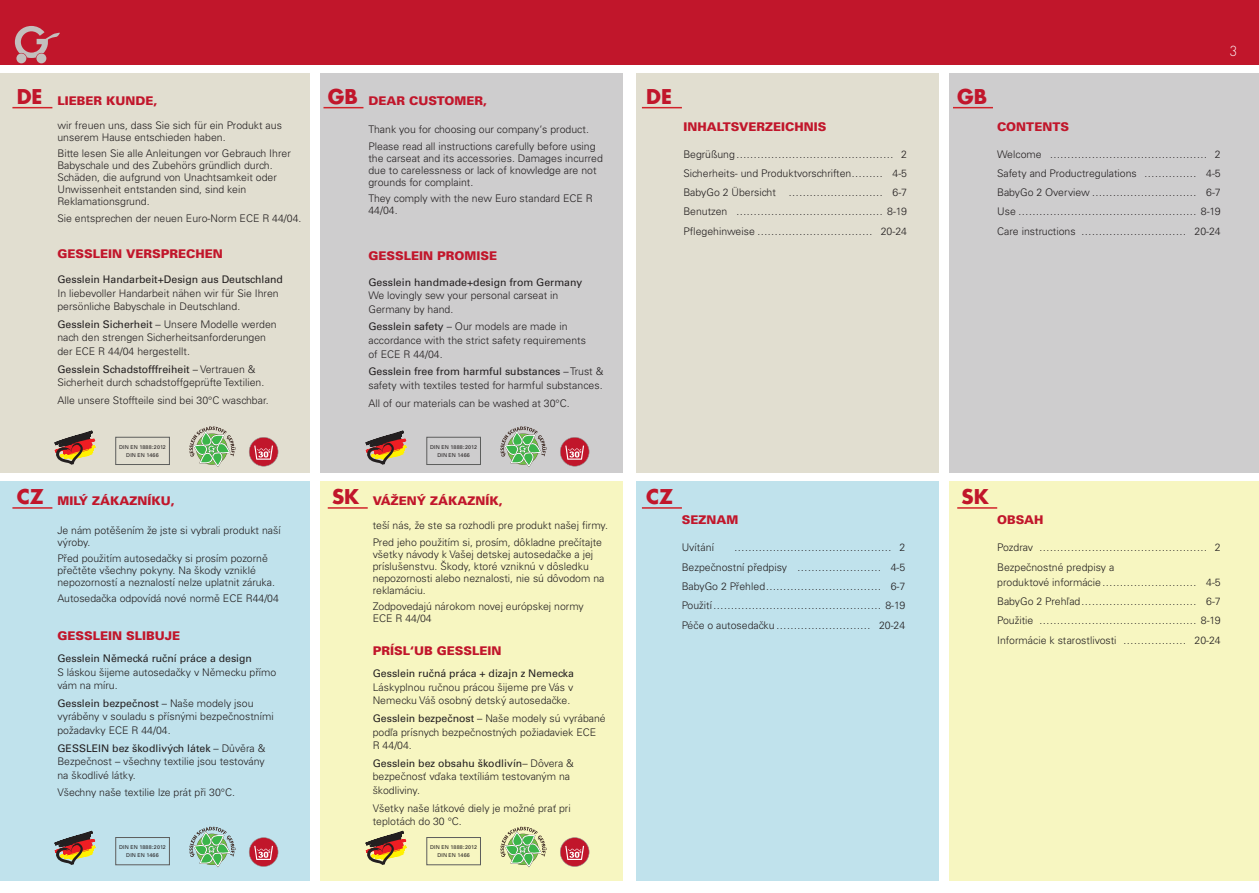
<style>
.page{position:relative;width:1259px;height:893px;background:#fff}
.page>*{position:absolute;margin:0;border:0;box-sizing:border-box;transform-origin:0 0}
.t1{font:700 19.8px "Futura";color:#c1162b}
.t2{font:300 13.5px "Futura";color:#fff}
.t3{font:900 12px "Univers CE";color:#c1162b}
.t4{font:900 12px "Univers";color:#c1162b}
.t5{font:300 10.5px/13.5px "Univers CE";color:#231f20}
.t6{font:500 10.5px "Univers CE";color:#231f20}
.t7{font:5.4px/7.9px "Univers";letter-spacing:.025em;color:#231f20;text-align:center}
.s1{font-weight:500}
</style>
<div class="page">
<div style="left:636px;top:73px;width:303px;height:400px;background:#e1ded0"></div>
<div style="left:949px;top:73px;width:310px;height:400px;background:#cecdce"></div>
<div style="left:636px;top:482px;width:303px;height:399px;background:#c0e2ec"></div>
<div style="left:949px;top:482px;width:310px;height:399px;background:#f7f6c1"></div>
<hr style="left:642px;top:107px;width:40px;height:1px;background:#d1232a">
<hr style="left:642px;top:507px;width:40px;height:2px;background:#d1232a">
<hr style="left:957px;top:507px;width:40px;height:2px;background:#d1232a">
<hr style="left:953px;top:107px;width:40px;height:1px;background:#d1232a">
<div style="left:0;top:73px;width:309px;height:400px;background:#e1ded0"></div>
<div style="left:320px;top:73px;width:302px;height:400px;background:#cecdce"></div>
<div style="left:0;top:482px;width:309px;height:399px;background:#c0e2ec"></div>
<div style="left:320px;top:482px;width:302px;height:399px;background:#f7f6c1"></div>
<div style="left:0;top:0;width:1259px;height:65px;background:#c1162b"></div>
<svg style="left:15px;top:26px;width:45px;height:32px"></svg>
<div style="left:16px;top:53px;width:10px;height:10px;background:#c3bfbd;border-radius:50%"></div>
<div style="left:36px;top:53px;width:10px;height:10px;background:#c3bfbd;border-radius:50%"></div>
<hr style="left:12px;top:107px;width:40px;height:1px;background:#d1232a">
<hr style="left:12px;top:507px;width:40px;height:2px;background:#d1232a">
<hr style="left:328px;top:507px;width:40px;height:2px;background:#d1232a">
<hr style="left:323px;top:107px;width:40px;height:1px;background:#d1232a">
<svg style="left:54px;top:430px;width:42px;height:35px"></svg>
<svg style="left:54px;top:830px;width:42px;height:35px"></svg>
<svg style="left:365px;top:430px;width:42px;height:35px"></svg>
<svg style="left:365px;top:830px;width:42px;height:35px"></svg>
<svg style="left:249px;top:437px;width:29px;height:29px"></svg>
<svg style="left:249px;top:837px;width:29px;height:30px"></svg>
<svg style="left:560px;top:437px;width:29px;height:29px"></svg>
<svg style="left:560px;top:837px;width:29px;height:30px"></svg>
<svg style="left:189px;top:426px;width:47px;height:41px"></svg>
<svg style="left:189px;top:827px;width:47px;height:40px"></svg>
<svg style="left:500px;top:426px;width:47px;height:41px"></svg>
<svg style="left:500px;top:827px;width:47px;height:40px"></svg>
<div style="left:116px;top:437px;width:54px;height:28px;border:1px solid #5d5e5d"></div>
<div style="left:116px;top:837px;width:54px;height:28px;border:1px solid #5d5e5d"></div>
<div style="left:426px;top:437px;width:55px;height:28px;border:1px solid #5d5e5d"></div>
<div style="left:426px;top:837px;width:55px;height:28px;border:1px solid #5d5e5d"></div>
<p class="t2" style="left:1229px;top:43px;width:10px">3</p>
<h1 class="t1" style="left:17px;top:83px;width:27px">DE</h1>
<h1 class="t1" style="left:957px;top:83px;width:32px">GB</h1>
<p class="t3" style="left:57px;top:94px;width:101px">LIEBER KUNDE,</p>
<h1 class="t1" style="left:328px;top:83px;width:32px">GB</h1>
<p class="t5" style="left:57px;top:120px;width:226px;line-height:12px">wir freuen uns, dass Sie sich für ein Produkt aus unserem Hause entschieden haben.</p>
<p class="t5" style="left:57px;top:148px;width:235px;line-height:12px">Bitte lesen Sie alle Anleitungen vor Gebrauch Ihrer Babyschale und des Zubehörs gründlich durch.<br>Schäden, die aufgrund von Unachtsamkeit oder Unwissenheit entstanden sind, sind kein Reklamationsgrund.</p>
<p class="t5" style="left:57px;top:211px;width:245px">Sie entsprechen der neuen Euro-Norm ECE R 44/04.</p>
<p class="t4" style="left:57px;top:246px;width:167px">GESSLEIN VERSPRECHEN</p>
<p class="t6" style="left:57px;top:273px;width:227px">Gesslein Handarbeit+Design aus Deutschland</p>
<p class="t5" style="left:57px;top:286px;width:223px">In liebevoller Handarbeit nähen wir für Sie Ihren persönliche Babyschale in Deutschland.</p>
<p class="t5" style="left:57px;top:318px;width:221px"><span class="s1">Gesslein Sicherheit</span> – Unsere Modelle werden nach den strengen Sicherheitsanforderungen der ECE R 44/04 hergestellt.</p>
<p class="t5" style="left:57px;top:362px;width:208px"><span class="s1">Gesslein Schadstofffreiheit</span> – Vertrauen &amp;<br>Sicherheit durch schadstoffgeprüfte Textilien.</p>
<p class="t5" style="left:57px;top:394px;width:213px">Alle unsere Stoffteile sind bei 30°C waschbar.</p>
<h1 class="t1" style="left:646px;top:83px;width:27px">DE</h1>
<p class="t3" style="left:368px;top:94px;width:120px">DEAR CUSTOMER,</p>
<p class="t5" style="left:368px;top:122px;width:229px;line-height:16.2px">Thank you for choosing our company‘s product.<br>Please read all instructions carefully before using</p>
<p class="t5" style="left:368px;top:152px;width:236px;line-height:12px">the carseat and its accessories. Damages incurred due to carelessness or lack of knowledge are not grounds for complaint.</p>
<p class="t5" style="left:368px;top:192px;width:226px;line-height:12px">They comply with the new Euro standard ECE R<br>44/04.</p>
<p class="t4" style="left:368px;top:248px;width:130px">GESSLEIN PROMISE</p>
<p class="t6" style="left:368px;top:276px;width:215px">Gesslein handmade+design from Germany</p>
<p class="t5" style="left:368px;top:289px;width:191px">We lovingly sew your personal carseat in<br>Germany by hand.</p>
<p class="t5" style="left:368px;top:320px;width:219px"><span class="s1">Gesslein safety</span> – Our models are made in accordance with the strict safety requirements of ECE R 44/04.</p>
<p class="t5" style="left:368px;top:365px;width:236px"><span class="s1">Gesslein free from harmful substances</span> – Trust &amp; safety with textiles tested for harmful substances.</p>
<p class="t5" style="left:368px;top:396px;width:203px">All of our materials can be washed at 30°C.</p>
<p class="t3" style="left:683px;top:119px;width:144px">INHALTSVERZEICHNIS</p>
<p class="t5" style="left:683px;top:145px;width:225px;line-height:19.2px;text-align:justify">Begrüßung……………………………………… 2<br>Sicherheits- und Produktvorschriften……… 4-5<br>BabyGo 2 Übersicht ……………………… 6-7<br>Benutzen …………………………………… 8-19<br>Pflegehinweise …………………………… 20-24</p>
<p class="t3" style="left:997px;top:119px;width:73px">CONTENTS</p>
<p class="t5" style="left:997px;top:145px;width:225px;line-height:19.2px;text-align:justify">Welcome ……………………………………… 2<br>Safety and Productregulations …………… 4-5<br>BabyGo 2 Overview ………………………… 6-7<br>Use …………………………………………… 8-19<br>Care instructions ………………………… 20-24</p>
<p class="t7" style="left:119px;top:443px;width:48px">DIN EN 1888:2012<br>DIN EN 1466</p>
<p class="t7" style="left:430px;top:443px;width:48px">DIN EN 1888:2012<br>DIN EN 1466</p>
<h1 class="t1" style="left:17px;top:484px;width:29px">CZ</h1>
<h1 class="t1" style="left:332px;top:484px;width:29px">SK</h1>
<p class="t3" style="left:57px;top:494px;width:119px">MILÝ ZÁKAZNÍKU,</p>
<p class="t5" style="left:57px;top:524px;width:225px;line-height:12px">Je nám potěšením že jste si vybrali produkt naší výroby.</p>
<p class="t5" style="left:57px;top:552px;width:219px;line-height:12px">Před použitím autosedačky si prosím pozorně přečtěte všechny pokyny. Na škody vzniklé nepozorností a neznalostí nelze uplatnit záruka.</p>
<p class="t5" style="left:57px;top:592px;width:223px">Autosedačka odpovídá nové normě ECE R44/04</p>
<p class="t4" style="left:57px;top:628px;width:124px">GESSLEIN SLIBUJE</p>
<p class="t6" style="left:57px;top:652px;width:196px">Gesslein Německá ruční práce a design</p>
<p class="t5" style="left:57px;top:665px;width:220px">S láskou šijeme autosedačky v Německu přímo vám na míru.</p>
<p class="t5" style="left:57px;top:696px;width:218px"><span class="s1">Gesslein bezpečnost</span> – Naše modely jsou vyráběny v souladu s přísnými bezpečnostními požadavky ECE R 44/04.</p>
<p class="t5" style="left:57px;top:741px;width:209px;text-align:justify"><span class="s1">GESSLEIN bez škodlivých látek</span> – Důvěra &amp; Bezpečnost – všechny textilie jsou testovány na škodlivé látky.</p>
<p class="t5" style="left:57px;top:786px;width:179px">Všechny naše textilie lze prát při 30°C.</p>
<p class="t3" style="left:373px;top:494px;width:132px">VÁŽENÝ ZÁKAZNÍK,</p>
<p class="t5" style="left:373px;top:518px;width:237px;line-height:16.2px">teší nás, že ste sa rozhodli pre produkt našej firmy.<br>Pred jeho použitím si, prosím, dôkladne prečítajte</p>
<p class="t5" style="left:373px;top:548px;width:233px;line-height:12px">všetky návody k Vašej detskej autosedačke a jej príslušenstvu. Škody, ktoré vzniknú v dôsledku nepozornosti alebo neznalosti, nie sú dôvodom na reklamáciu.</p>
<p class="t5" style="left:373px;top:600px;width:212px;line-height:12px">Zodpovedajú nárokom novej európskej normy<br>ECE R 44/04</p>
<p class="t4" style="left:373px;top:643px;width:130px">PRÍSL‘UB GESSLEIN</p>
<p class="t6" style="left:373px;top:667px;width:203px">Gesslein ručná práca + dizajn z Nemecka</p>
<p class="t5" style="left:373px;top:680px;width:202px">Láskyplnou ručnou prácou šijeme pre Vás v<br>Nemecku Váš osobný detský autosedačke.</p>
<p class="t5" style="left:373px;top:712px;width:235px"><span class="s1">Gesslein bezpečnost</span> – Naše modely sú vyrábané podľa prísnych bezpečnostných požiadaviek ECE<br>R 44/04.</p>
<p class="t5" style="left:373px;top:756px;width:203px"><span class="s1">Gesslein bez obsahu škodlivín</span>– Dôvera &amp; bezpečnosť vďaka textíliám testovaným na škodliviny.</p>
<p class="t5" style="left:373px;top:801px;width:199px">Všetky naše látkové diely je možné prať pri teplotách do 30 °C.</p>
<h1 class="t1" style="left:646px;top:484px;width:29px">CZ</h1>
<h1 class="t1" style="left:961px;top:484px;width:29px">SK</h1>
<p class="t3" style="left:682px;top:513px;width:58px">SEZNAM</p>
<p class="t5" style="left:682px;top:541px;width:34px">Uvítání</p>
<p class="t5" style="left:682px;top:538px;width:225px;line-height:19.2px;text-align:justify;text-indent:52px">……………………………………… 2<br>Bezpečnostní předpisy …………………… 4-5<br>BabyGo 2 Přehled…………………………… 6-7<br>Použití………………………………………… 8-19<br>Péče o autosedačku ……………………… 20-24</p>
<p class="t3" style="left:997px;top:513px;width:48px">OBSAH</p>
<p class="t5" style="left:997px;top:538px;width:225px;line-height:19.2px">Pozdrav ………………………………………… 2<br>Bezpečnostné predpisy a</p>
<p class="t5" style="left:997px;top:573px;width:225px;line-height:19.2px;text-align:justify">produktové informácie……………………… 4-5<br>BabyGo 2 Prehľad…………………………… 6-7<br>Použitie ……………………………………… 8-19<br>Informácie k starostlivosti ……………… 20-24</p>
<p class="t7" style="left:119px;top:843px;width:48px">DIN EN 1888:2012<br>DIN EN 1466</p>
<p class="t7" style="left:430px;top:843px;width:48px">DIN EN 1888:2012<br>DIN EN 1466</p>
</div>
